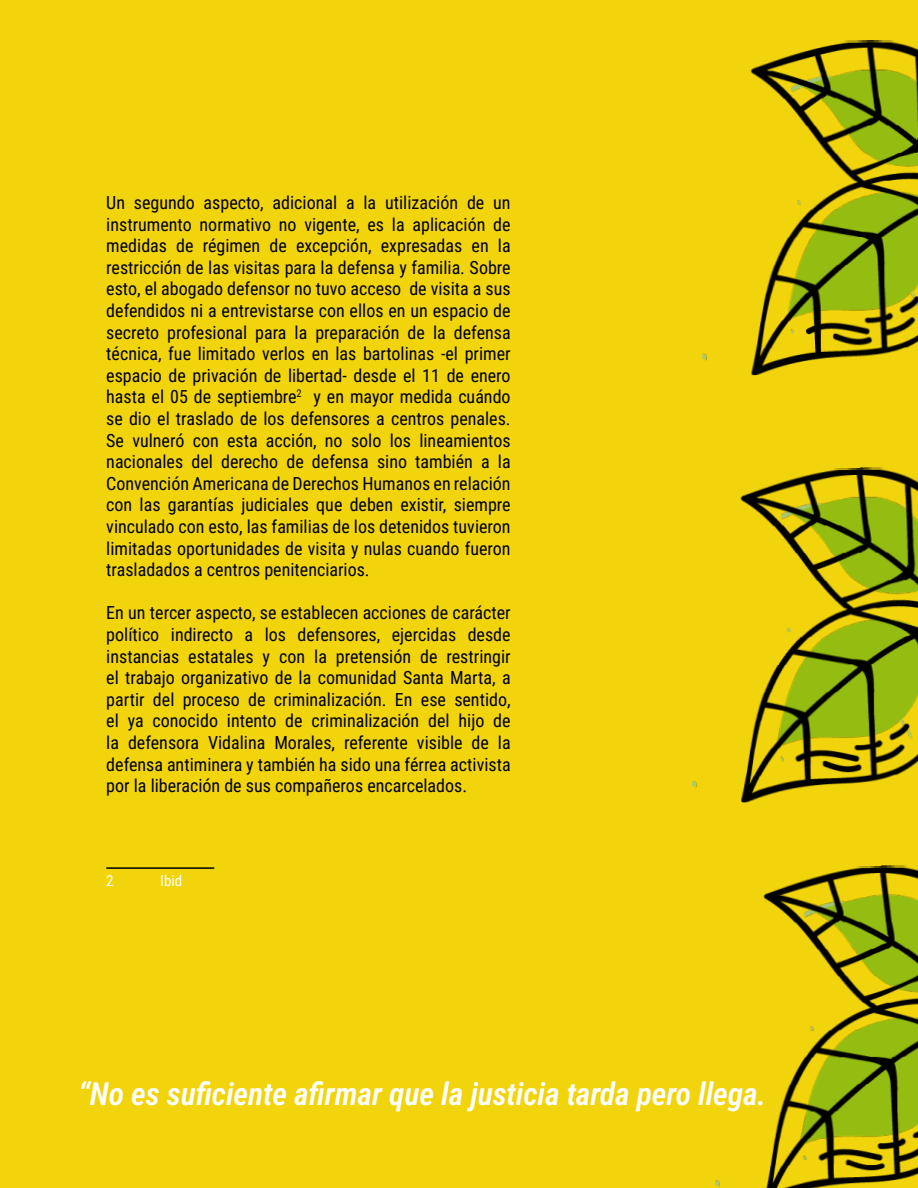
<style>
.page{position:relative;width:918px;height:1188px;background:#f1d40c}
.page>*{position:absolute;margin:0;border:0;box-sizing:border-box;transform-origin:0 0}
.t1{font:italic 600 31.5px "Roboto Condensed";color:#fff}
.t2{font:18px/21.6px "Roboto Condensed";color:#000;text-align:justify}
.t3{font:15px "Roboto Condensed";color:#fff}
</style>
<div class="page">
<hr style="left:106px;top:867px;width:108px;height:2px;background:#000">
<img style="left:712px;top:865px;width:206px;height:323px">
<img style="left:689px;top:467px;width:229px;height:336px">
<img style="left:700px;top:40px;width:218px;height:336px">
<p class="t2" style="left:106px;top:191px;width:406px">Un segundo aspecto, adicional a la utilización de un instrumento normativo no vigente, es la aplicación de medidas de régimen de excepción, expresadas en la restricción de las visitas para la defensa y familia. Sobre esto, el abogado defensor no tuvo acceso de visita a sus defendidos ni a entrevistarse con ellos en un espacio de secreto profesional para la preparación de la defensa técnica, fue limitado verlos en las bartolinas -el primer espacio de privación de libertad- desde el 11 de enero hasta el 05 de septiembre<sup>2</sup> y en mayor medida cuándo se dio el traslado de los defensores a centros penales.<br>Se vulneró con esta acción, no solo los lineamientos nacionales del derecho de defensa sino también a la Convención Americana de Derechos Humanos en relación con las garantías judiciales que deben existir, siempre vinculado con esto, las familias de los detenidos tuvieron limitadas oportunidades de visita y nulas cuando fueron trasladados a centros penitenciarios.</p>
<p class="t2" style="left:106px;top:602px;width:406px">En un tercer aspecto, se establecen acciones de carácter político indirecto a los defensores, ejercidas desde instancias estatales y con la pretensión de restringir el trabajo organizativo de la comunidad Santa Marta, a partir del proceso de criminalización. En ese sentido, el ya conocido intento de criminalización del hijo de la defensora Vidalina Morales, referente visible de la defensa antiminera y también ha sido una férrea activista por la liberación de sus compañeros encarcelados.</p>
<p class="t3" style="left:106px;top:870px;width:9px">2</p>
<p class="t3" style="left:160px;top:870px;width:24px">Ibid</p>
<h1 class="t1" style="left:78px;top:1072px;width:690px">“No es suficiente afirmar que la justicia tarda pero llega.</h1>
</div>
